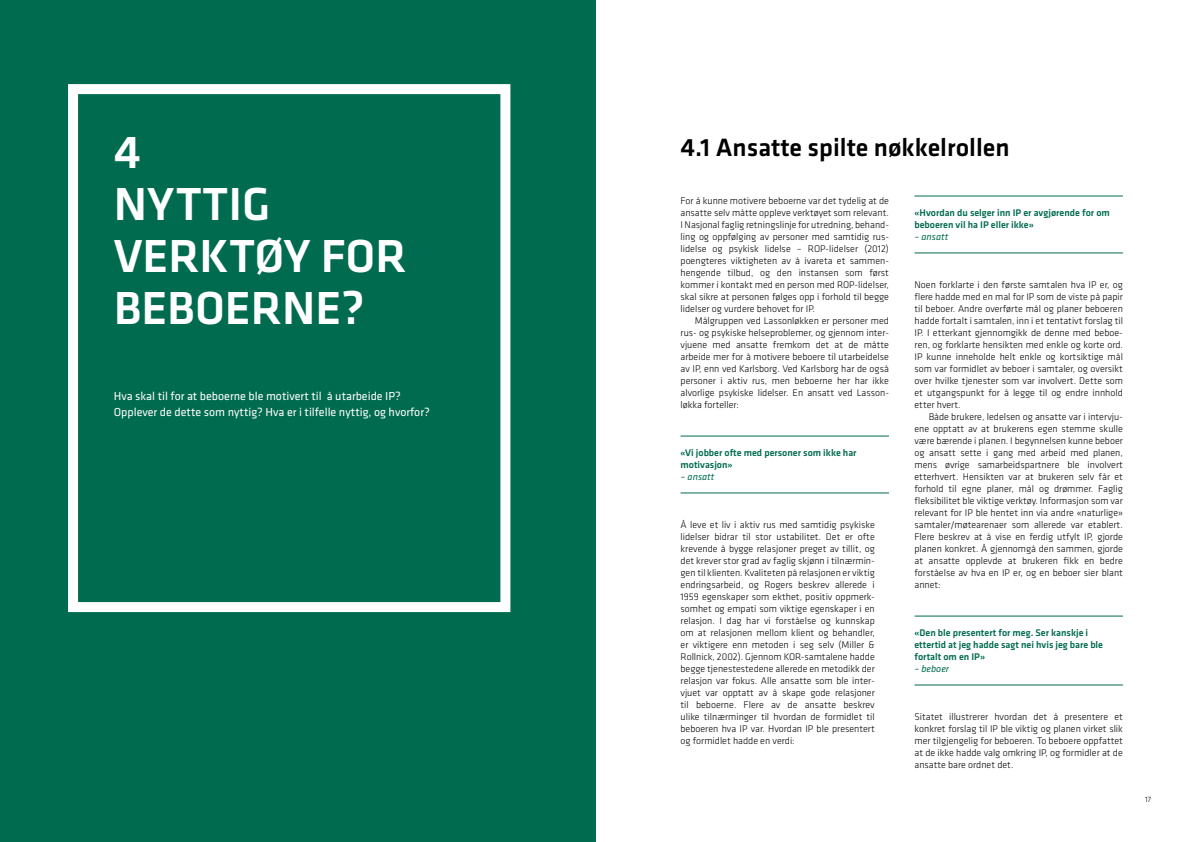
<style>
.page{position:relative;width:1191px;height:842px;background:#fff}
.page>*{position:absolute;margin:0;border:0;box-sizing:border-box;transform-origin:0 0}
.t1{font:500 48px/52px "Klavika";color:#fff}
.t2{font:500 26px "Klavika";color:#000}
.t3{font:12px/16px "Klavika";color:#fff}
.t4{font:300 10px/12px "Klavika";color:#000;text-align:justify}
.t5{font:500 10px/12px "Klavika";color:#006b4f}
.t6{font:italic 10px "Klavika";color:#006b4f}
.t7{font:300 8px "Klavika";color:#000}
</style>
<div class="page">
<hr style="left:680px;top:436px;width:209px;height:1px;background:#006b4f">
<hr style="left:680px;top:493px;width:209px;height:1px;background:#006b4f">
<hr style="left:914px;top:196px;width:209px;height:1px;background:#006b4f">
<hr style="left:914px;top:253px;width:209px;height:1px;background:#006b4f">
<hr style="left:914px;top:616px;width:209px;height:1px;background:#006b4f">
<hr style="left:914px;top:685px;width:209px;height:1px;background:#006b4f">
<div style="left:0;top:0;width:595px;height:842px;background:#006b4f"></div>
<div style="left:68px;top:84px;width:442px;height:528px;border:10px solid #fff"></div>
<h1 class="t1" style="left:114px;top:125px;width:294px">4<br>NYTTIG<br>VERKTØY FOR<br>BEBOERNE?</h1>
<p class="t3" style="left:114px;top:388px;width:317px">Hva skal til for at beboerne ble motivert til å utarbeide IP?<br>Opplever de dette som nyttig? Hva er i tilfelle nyttig, og hvorfor?</p>
<h2 class="t2" style="left:680px;top:130px;width:330px">4.1 Ansatte spilte nøkkelrollen</h2>
<p class="t4" style="left:680px;top:195px;width:210px;text-align:left">For å kunne motivere beboerne var det tydelig at de ansatte selv måtte oppleve verktøyet som relevant.<br>I Nasjonal faglig retningslinje for utredning, behand&shy;ling og oppfølging av personer med samtidig rus-- lidelse og psykisk lidelse – ROP-lidelser (2012) poengteres viktigheten av å ivareta et sammen&shy;hengende tilbud, og den instansen som først kommer i kontakt med en person med ROP-lidelser, skal sikre at personen følges opp i forhold til begge lidelser og vurdere behovet for IP.</p>
<p class="t4" style="left:680px;top:315px;width:210px;text-indent:14px">Målgruppen ved Lassonløkken er personer med rus- og psykiske helseproblemer, og gjennom inter&shy;vjuene med ansatte fremkom det at de måtte arbeide mer for å motivere beboere til utarbeidelse av IP, enn ved Karlsborg. Ved Karlsborg har de også personer i aktiv rus, men beboerne her har ikke alvorlige psykiske lidelser. En ansatt ved Lasson&shy;løkka forteller:</p>
<p class="t5" style="left:914px;top:206px;width:197px">«Hvordan du selger inn IP er avgjørende for om beboeren vil ha IP eller ikke»</p>
<p class="t6" style="left:914px;top:230px;width:35px">– ansatt</p>
<p class="t4" style="left:914px;top:279px;width:210px">Noen forklarte i den første samtalen hva IP er, og flere hadde med en mal for IP som de viste på papir til beboer. Andre overførte mål og planer beboeren hadde fortalt i samtalen, inn i et tentativt forslag til IP. I etterkant gjennomgikk de denne med beboe&shy;ren, og forklarte hensikten med enkle og korte ord.<br>IP kunne inneholde helt enkle og kortsiktige mål som var formidlet av beboer i samtaler, og oversikt over hvilke tjenester som var involvert. Dette som et utgangspunkt for å legge til og endre innhold etter hvert.</p>
<p class="t4" style="left:914px;top:411px;width:210px;text-indent:14px">Både brukere, ledelsen og ansatte var i intervju&shy;ene opptatt av at brukerens egen stemme skulle være bærende i planen. I begynnelsen kunne beboer og ansatt sette i gang med arbeid med planen, mens øvrige samarbeidspartnere ble involvert etterhvert. Hensikten var at brukeren selv får et forhold til egne planer, mål og drømmer. Faglig fleksibilitet ble viktige verktøy. Informasjon som var relevant for IP ble hentet inn via andre «naturlige» samtaler/møtearenaer som allerede var etablert.<br>Flere beskrev at å vise en ferdig utfylt IP, gjorde planen konkret. Å gjennomgå den sammen, gjorde at ansatte opplevde at brukeren fikk en bedre forståelse av hva en IP er, og en beboer sier blant annet:</p>
<p class="t5" style="left:680px;top:446px;width:177px">«Vi jobber ofte med personer som ikke har motivasjon»</p>
<p class="t6" style="left:680px;top:470px;width:35px">– ansatt</p>
<p class="t4" style="left:680px;top:519px;width:196px">Å leve et liv i aktiv rus med samtidig psykiske lidelser bidrar til stor ustabilitet. Det er ofte krevende å bygge relasjoner preget av tillit, og det krever stor grad av faglig skjønn i tilnærmin&shy;gen til klienten. Kvaliteten på relasjonen er viktig endringsarbeid, og Rogers beskrev allerede i 1959 egenskaper som ekthet, positiv oppmerk&shy;somhet og empati som viktige egenskaper i en relasjon. I dag har vi forståelse og kunnskap om at relasjonen mellom klient og behandler, er viktigere enn metoden i seg selv (Miller &amp; Rollnick, 2002). Gjennom KOR-samtalene hadde begge tjenestestedene allerede en metodikk der relasjon var fokus. Alle ansatte som ble inter&shy;vjuet var opptatt av å skape gode relasjoner til beboerne. Flere av de ansatte beskrev ulike tilnærminger til hvordan de formidlet til beboeren hva IP var. Hvordan IP ble presentert og formidlet hadde en verdi:</p>
<p class="t5" style="left:914px;top:626px;width:190px">«Den ble presentert for meg. Ser kanskje i ettertid at jeg hadde sagt nei hvis jeg bare ble fortalt om en IP»</p>
<p class="t6" style="left:914px;top:662px;width:36px">– beboer</p>
<p class="t4" style="left:914px;top:711px;width:210px">Sitatet illustrerer hvordan det å presentere et konkret forslag til IP ble viktig og planen virket slik mer tilgjengelig for beboeren. To beboere oppfattet at de ikke hadde valg omkring IP, og formidler at de ansatte bare ordnet det.</p>
<p class="t7" style="left:1145px;top:795px;width:8px">17</p>
</div>
